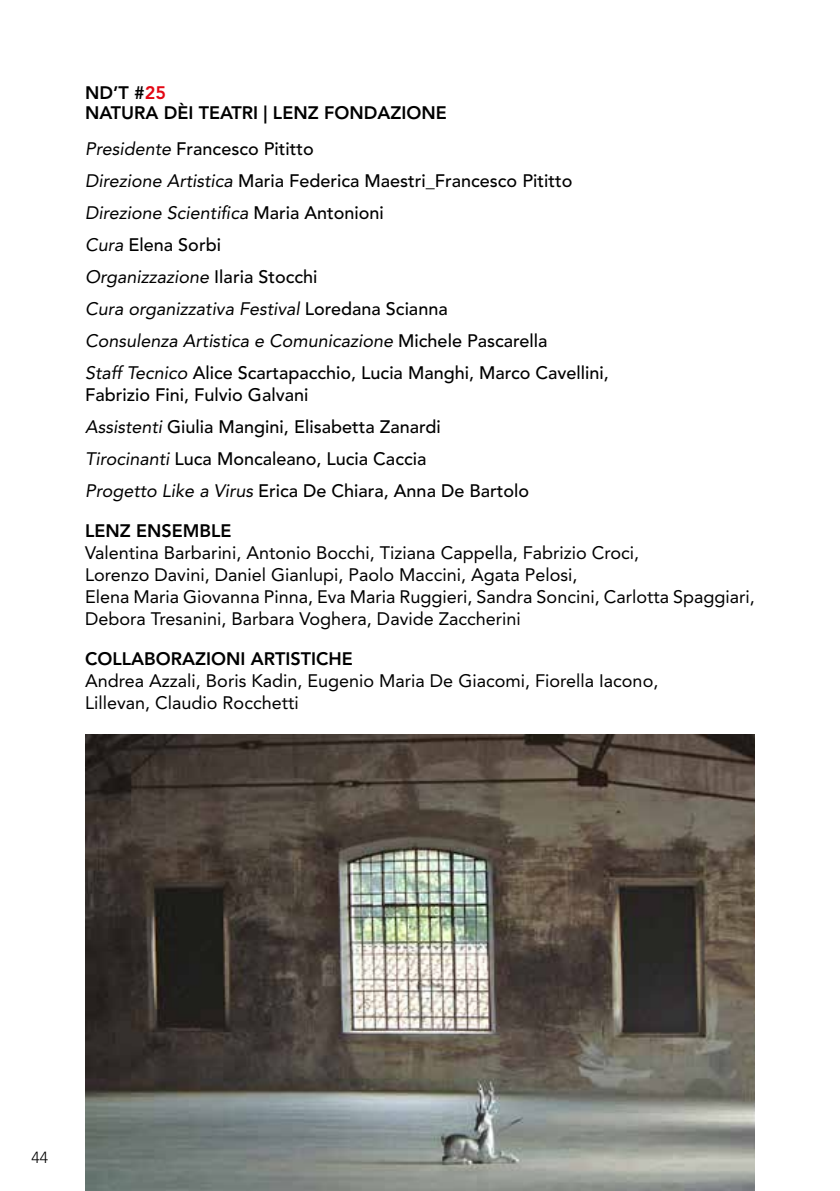
<style>
.page{position:relative;width:840px;height:1191px;background:#fff}
.page>*{position:absolute;margin:0;border:0;box-sizing:border-box;transform-origin:0 0}
.t1{font:500 18px/32px "Avenir LT Std";color:#000}
.t2{font:18px/22px "Avenir LT Std";color:#000}
.t3{font:800 18px/20px "Avenir LT Std";color:#000}
.t4{font:300 16px "Avenir LT Std";color:#000}
.s1{color:#e30613}
.s2{font-weight:400;font-style:italic}
</style>
<div class="page">
<img style="left:85px;top:734px;width:669px;height:457px">
<p class="t3" style="left:85px;top:82px;width:363px">ND’T #<span class="s1">25<br></span>NATURA DÈI TEATRI | LENZ FONDAZIONE</p>
<p class="t1" style="left:85px;top:133px;width:525px"><span class="s2">Presidente</span> Francesco Pititto<br><span class="s2">Direzione Artistica</span> Maria Federica Maestri_Francesco Pititto <span class="s2">Direzione Scientifica</span> Maria Antonioni<br><span class="s2">Cura</span> Elena Sorbi<br><span class="s2">Organizzazione</span> Ilaria Stocchi<br><span class="s2">Cura organizzativa Festival</span> Loredana Scianna<br><span class="s2">Consulenza Artistica e Comunicazione</span> Michele Pascarella<br><span class="s2">Staff Tecnico</span> Alice Scartapacchio, Lucia Manghi, Marco Cavellini,</p>
<p class="t1" style="left:85px;top:379px;width:445px">Fabrizio Fini, Fulvio Galvani<br><span class="s2">Assistenti</span> Giulia Mangini, Elisabetta Zanardi <span class="s2">Tirocinanti</span> Luca Moncaleano, Lucia Caccia<br><span class="s2">Progetto Like a Virus</span> Erica De Chiara, Anna De Bartolo</p>
<p class="t3" style="left:85px;top:520px;width:148px">LENZ ENSEMBLE</p>
<p class="t2" style="left:85px;top:542px;width:671px">Valentina Barbarini, Antonio Bocchi, Tiziana Cappella, Fabrizio Croci,<br>Lorenzo Davini, Daniel Gianlupi, Paolo Maccini, Agata Pelosi,<br>Elena Maria Giovanna Pinna, Eva Maria Ruggieri, Sandra Soncini, Carlotta Spaggiari, Debora Tresanini, Barbara Voghera, Davide Zaccherini</p>
<p class="t3" style="left:85px;top:648px;width:269px">COLLABORAZIONI ARTISTICHE</p>
<p class="t2" style="left:85px;top:670px;width:574px">Andrea Azzali, Boris Kadin, Eugenio Maria De Giacomi, Fiorella Iacono,<br>Lillevan, Claudio Rocchetti</p>
<p class="t4" style="left:31px;top:1148px;width:18px">44</p>
</div>
